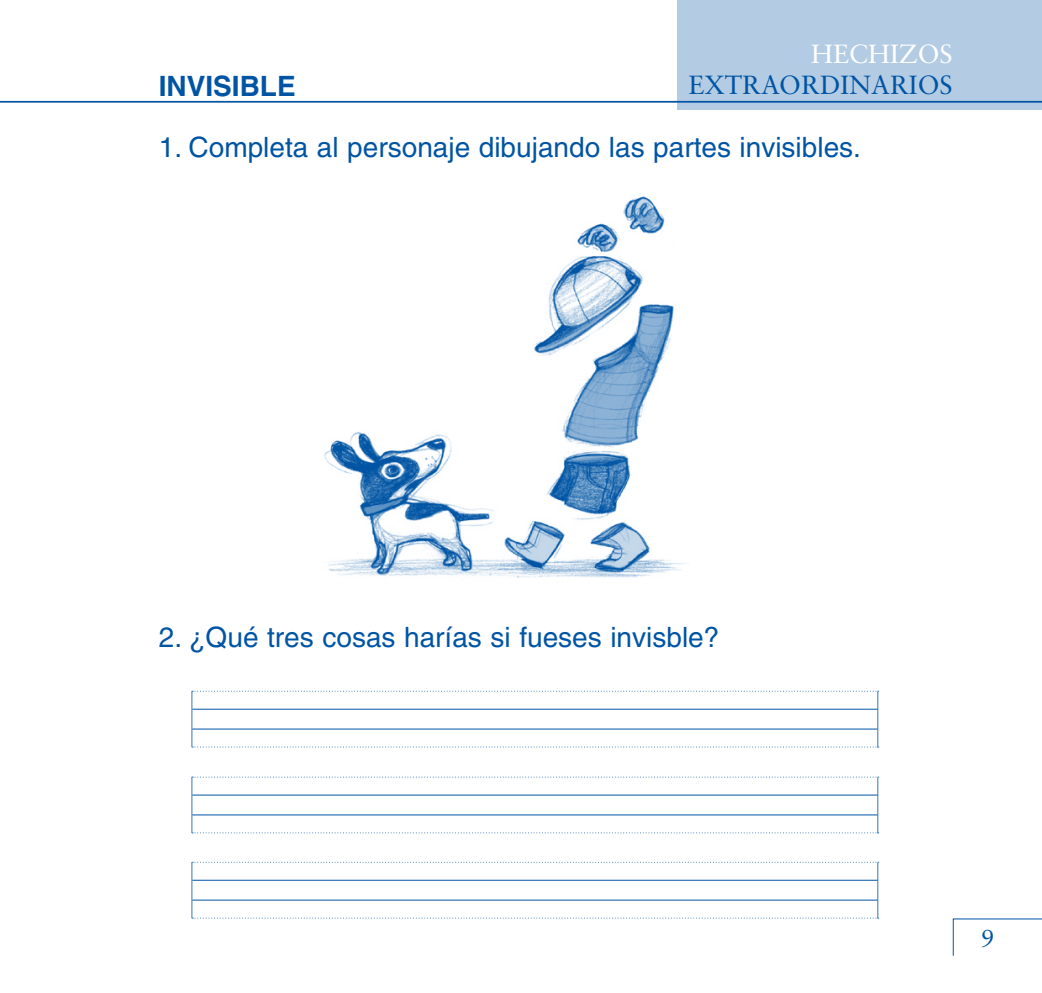
<style>
.page{position:relative;width:1042px;height:993px;background:#fff}
.page>*{position:absolute;margin:0;border:0;box-sizing:border-box;transform-origin:0 0}
.txt_1ER_ciclo{font:28px "Helvetica LT Std";color:#0054a4}
.titular{font:700 28px "Helvetica LT Std";color:#0054a4}
.t1{font:26.25px "Sabon LT Std";color:#0054a4}
.t2{font:26.25px "Sabon LT Std";color:#fff}
.t3{font:24.5px "Sabon LT Std";color:#0054a4}
</style>
<div class="page">
<svg style="left:952px;top:918px;width:90px;height:38px"></svg>
<div style="left:677px;top:0;width:365px;height:109px;background:#b3cce4"></div>
<hr style="left:0;top:101px;width:1042px;height:2px;background:#0054a4">
<svg style="left:192px;top:776px;width:687px;height:1px"></svg>
<svg style="left:192px;top:832px;width:687px;height:1px"></svg>
<hr style="left:192px;top:814px;width:686px;height:1px;background:#0054a4">
<hr style="left:192px;top:794px;width:686px;height:1px;background:#0054a4">
<hr style="left:191px;top:776px;width:1px;height:56px;background:#3377b6">
<hr style="left:877px;top:777px;width:1px;height:56px;background:#3377b6">
<svg style="left:192px;top:690px;width:687px;height:1px"></svg>
<svg style="left:192px;top:746px;width:687px;height:1px"></svg>
<hr style="left:192px;top:728px;width:686px;height:1px;background:#0054a4">
<hr style="left:192px;top:708px;width:686px;height:1px;background:#0054a4">
<hr style="left:191px;top:690px;width:1px;height:57px;background:#3377b6">
<hr style="left:877px;top:691px;width:1px;height:56px;background:#3377b6">
<svg style="left:192px;top:861px;width:687px;height:1px"></svg>
<svg style="left:192px;top:917px;width:687px;height:1px"></svg>
<hr style="left:192px;top:899px;width:686px;height:1px;background:#0054a4">
<hr style="left:192px;top:879px;width:686px;height:1px;background:#0054a4">
<hr style="left:191px;top:861px;width:1px;height:56px;background:#3377b6">
<hr style="left:877px;top:862px;width:1px;height:56px;background:#3377b6">
<img style="left:324px;top:196px;width:364px;height:382px">
<p class="titular" style="left:159px;top:69px;width:138px">INVISIBLE</p>
<p class="t2" style="left:811px;top:38px;width:143px">HECHIZOS</p>
<p class="t1" style="left:688px;top:69px;width:266px">EXTRAORDINARIOS</p>
<p class="txt_1ER_ciclo" style="left:159px;top:130px;width:704px">1. Completa al personaje dibujando las partes invisibles.</p>
<p class="txt_1ER_ciclo" style="left:159px;top:620px;width:562px">2. ¿Qué tres cosas harías si fueses invisble?</p>
<p class="t3" style="left:981px;top:923px;width:15px">9</p>
</div>
